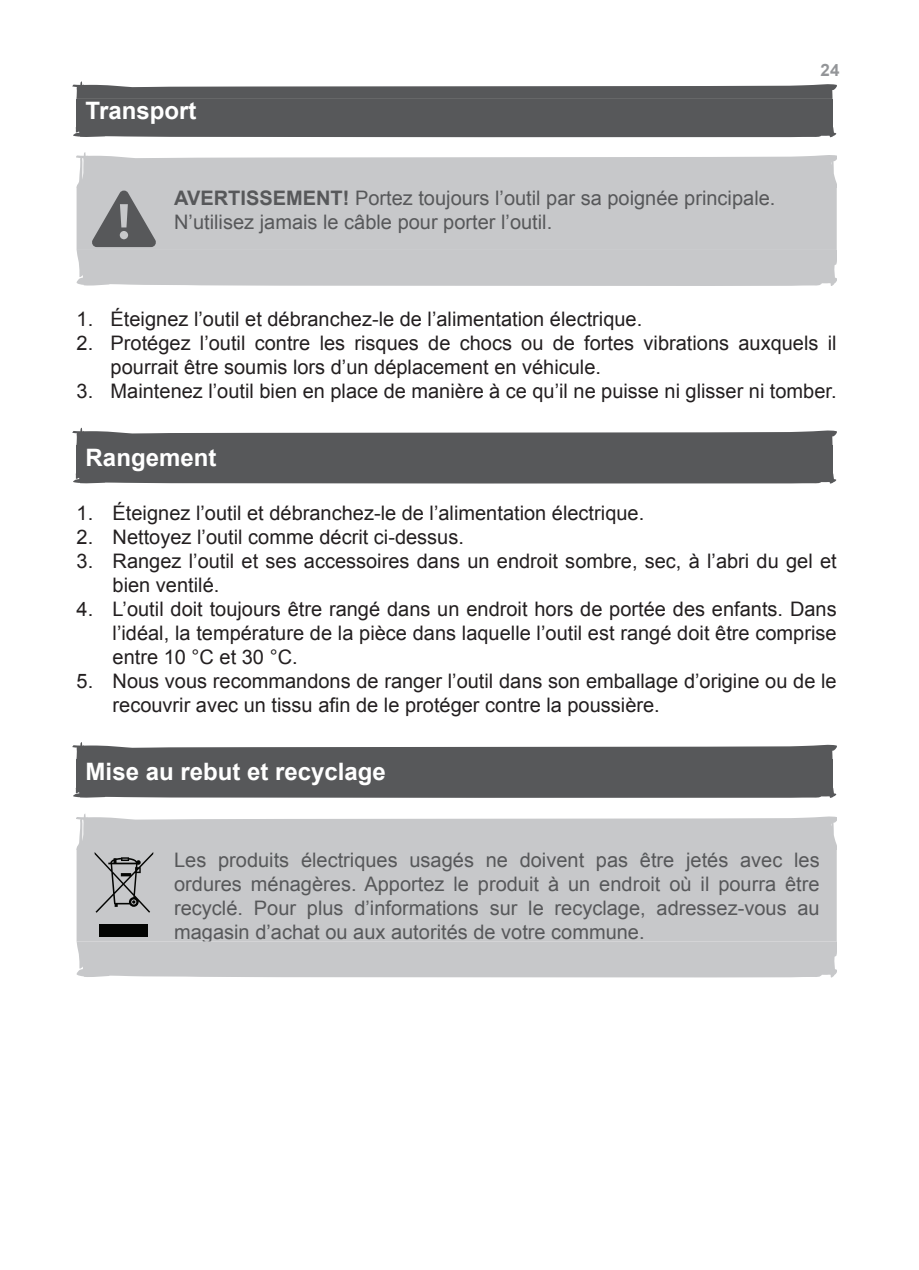
<style>
.page{position:relative;width:919px;height:1270px;background:#fff}
.page>*{position:absolute;margin:0;border:0;box-sizing:border-box;transform-origin:0 0}
.t1{font:700 24px "Arial";color:#fff}
.t2{font:20px/24px "Arial";color:#231f20}
.t3{font:20px/24px "Arial";color:#57585a}
.t4{font:700 17px "Arial";color:#939598}
.s1{font-weight:700}
</style>
<div class="page">
<div style="left:77px;top:99px;width:755px;height:28px;background:#57585a"></div>
<svg style="left:72px;top:81px;width:765px;height:18px"></svg>
<svg style="left:73px;top:127px;width:763px;height:11px;background:#676869"></svg>
<div style="left:77px;top:152px;width:759px;height:134px;background:#c7c8ca"></div>
<div style="left:77px;top:445px;width:755px;height:29px;background:#57585a"></div>
<svg style="left:72px;top:428px;width:765px;height:17px"></svg>
<svg style="left:73px;top:474px;width:763px;height:10px;background:#626365"></svg>
<div style="left:77px;top:760px;width:755px;height:28px;background:#57585a"></div>
<svg style="left:72px;top:742px;width:765px;height:18px"></svg>
<svg style="left:73px;top:788px;width:763px;height:10px;background:#5d5e60"></svg>
<div style="left:77px;top:913px;width:759px;height:28px;background:#c7c8ca"></div>
<div style="left:77px;top:814px;width:759px;height:99px;background:#c7c8ca"></div>
<div style="left:100px;top:925px;width:48px;height:12px;background:#040503"></div>
<div style="left:77px;top:941px;width:759px;height:36px;background:#c7c8ca"></div>
<p class="t1" style="left:86px;top:95px;width:112px">Transport</p>
<p class="t3" style="left:174px;top:186px;width:602px"><span class="s1">AVERTISSEMENT!</span> Portez toujours l’outil par sa poignée principale.<br>N’utilisez jamais le câble pour porter l’outil.</p>
<p class="t4" style="left:820px;top:58px;width:20px">24</p>
<p class="t2" style="left:77px;top:307px;width:567px">1. Éteignez l’outil et débranchez-le de l’alimentation électrique.</p>
<p class="t2" style="left:111px;top:331px;width:727px;text-indent:-34px">2. Protégez l’outil contre les risques de chocs ou de fortes vibrations auxquels il pourrait être soumis lors d’un déplacement en véhicule.</p>
<p class="t2" style="left:77px;top:379px;width:761px">3. Maintenez l’outil bien en place de manière à ce qu’il ne puisse ni glisser ni tomber.</p>
<p class="t1" style="left:86px;top:441px;width:132px">Rangement</p>
<p class="t2" style="left:77px;top:501px;width:569px">1. Éteignez l’outil et débranchez-le de l’alimentation électrique.</p>
<p class="t2" style="left:77px;top:525px;width:389px">2. Nettoyez l’outil comme décrit ci-dessus.</p>
<p class="t2" style="left:113px;top:549px;width:725px;text-indent:-36px">3. Rangez l’outil et ses accessoires dans un endroit sombre, sec, à l’abri du gel et bien ventilé.</p>
<p class="t2" style="left:113px;top:597px;width:725px;text-align:justify;text-indent:-36px">4. L’outil doit toujours être rangé dans un endroit hors de portée des enfants. Dans l’idéal, la température de la pièce dans laquelle l’outil est rangé doit être comprise entre 10 °C et 30 °C.</p>
<p class="t2" style="left:113px;top:669px;width:725px;text-indent:-36px">5. Nous vous recommandons de ranger l’outil dans son emballage d’origine ou de le recouvrir avec un tissu afin de le protéger contre la poussière.</p>
<p class="t1" style="left:86px;top:756px;width:302px">Mise au rebut et recyclage</p>
<p class="t3" style="left:174px;top:848px;width:647px;text-align:justify">Les produits électriques usagés ne doivent pas être jetés avec les ordures ménagères. Apportez le produit à un endroit où il pourra être recyclé. Pour plus d’informations sur le recyclage, adressez-vous au magasin d’achat ou aux autorités de votre commune.</p>
</div>
